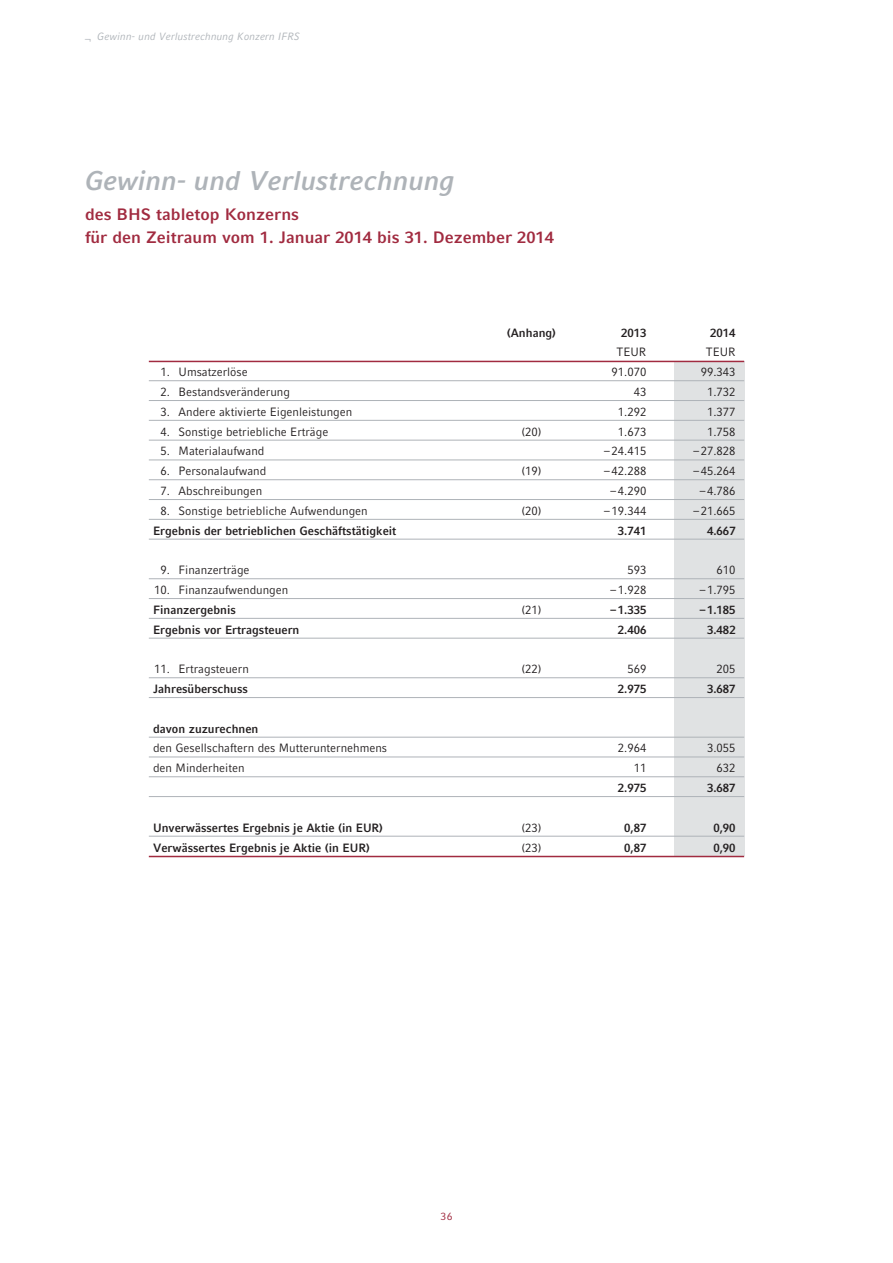
<style>
.page{position:relative;width:893px;height:1263px;background:#fff}
.page>*{position:absolute;margin:0;border:0;box-sizing:border-box;transform-origin:0 0}
.t1{font:italic 700 27px "Compatil Fact LT Com";color:#aeb3b8}
.t2{font:700 16.5px/22.5px "Compatil Fact LT Com";color:#a12b40}
.t3{font:12px "Compatil Fact LT Com";color:#231f20;scale:.95 1}
.t4{font:700 12px "Compatil Fact LT Com";color:#231f20;scale:.95 1}
.t5{font:italic 10.5px "Compatil Fact LT Com";color:#aeb3b8}
.t6{font:10.5px "Compatil Fact LT Com";color:#a12b40}
</style>
<div class="page">
<div style="left:674px;top:361px;width:70px;height:495px;background:#e0e2e3"></div>
<hr style="left:149px;top:361px;width:595px;height:1px;background:#a12b40">
<hr style="left:149px;top:380px;width:595px;height:1px;background:#aeb3b8">
<hr style="left:149px;top:400px;width:595px;height:1px;background:#aeb3b8">
<hr style="left:149px;top:420px;width:595px;height:1px;background:#aeb3b8">
<hr style="left:149px;top:440px;width:595px;height:1px;background:#aeb3b8">
<hr style="left:149px;top:460px;width:595px;height:1px;background:#aeb3b8">
<hr style="left:149px;top:479px;width:595px;height:1px;background:#aeb3b8">
<hr style="left:149px;top:499px;width:595px;height:1px;background:#aeb3b8">
<hr style="left:149px;top:519px;width:595px;height:1px;background:#aeb3b8">
<hr style="left:149px;top:539px;width:595px;height:1px;background:#aeb3b8">
<hr style="left:149px;top:578px;width:595px;height:1px;background:#aeb3b8">
<hr style="left:149px;top:598px;width:595px;height:1px;background:#aeb3b8">
<hr style="left:149px;top:618px;width:595px;height:1px;background:#aeb3b8">
<hr style="left:149px;top:638px;width:595px;height:1px;background:#aeb3b8">
<hr style="left:149px;top:677px;width:595px;height:1px;background:#aeb3b8">
<hr style="left:149px;top:697px;width:595px;height:1px;background:#aeb3b8">
<hr style="left:149px;top:737px;width:595px;height:1px;background:#aeb3b8">
<hr style="left:149px;top:757px;width:595px;height:1px;background:#aeb3b8">
<hr style="left:149px;top:776px;width:595px;height:1px;background:#aeb3b8">
<hr style="left:149px;top:796px;width:595px;height:1px;background:#aeb3b8">
<hr style="left:149px;top:836px;width:595px;height:1px;background:#aeb3b8">
<hr style="left:149px;top:856px;width:595px;height:1px;background:#a12b40">
<p class="t5" style="left:85px;top:32px;width:216px">¬ Gewinn- und Verlustrechnung Konzern IFRS</p>
<h1 class="t1" style="left:85px;top:171px;width:372px">Gewinn- und Verlustrechnung</h1>
<h2 class="t2" style="left:85px;top:205px;width:470px">des BHS tabletop Konzerns<br>für den Zeitraum vom 1. Januar 2014 bis 31. Dezember 2014</h2>
<p class="t4" style="left:507px;top:328px;width:53px">(Anhang)</p>
<p class="t4" style="left:621px;top:328px;width:28px">2013</p>
<p class="t4" style="left:710px;top:328px;width:28px">2014</p>
<p class="t3" style="left:616px;top:348px;width:33px">TEUR</p>
<p class="t3" style="left:706px;top:348px;width:33px">TEUR</p>
<p class="t3" style="left:161px;top:368px;width:93px">1. Umsatzerlöse</p>
<p class="t3" style="left:611px;top:368px;width:38px">91.070</p>
<p class="t3" style="left:701px;top:368px;width:38px">99.343</p>
<p class="t3" style="left:161px;top:388px;width:138px">2. Bestandsveränderung</p>
<p class="t3" style="left:634px;top:388px;width:15px">43</p>
<p class="t3" style="left:707px;top:388px;width:32px">1.732</p>
<p class="t3" style="left:161px;top:407px;width:203px">3. Andere aktivierte Eigenleistungen</p>
<p class="t3" style="left:618px;top:407px;width:32px">1.292</p>
<p class="t3" style="left:707px;top:407px;width:32px">1.377</p>
<p class="t3" style="left:161px;top:427px;width:178px">4. Sonstige betriebliche Erträge</p>
<p class="t3" style="left:521px;top:427px;width:23px">(20)</p>
<p class="t3" style="left:618px;top:427px;width:32px">1.673</p>
<p class="t3" style="left:707px;top:427px;width:32px">1.758</p>
<p class="t3" style="left:161px;top:447px;width:111px">5. Materialaufwand</p>
<p class="t3" style="left:604px;top:447px;width:46px">– 24.415</p>
<p class="t3" style="left:693px;top:447px;width:46px">– 27.828</p>
<p class="t3" style="left:161px;top:467px;width:113px">6. Personalaufwand</p>
<p class="t3" style="left:521px;top:467px;width:23px">(19)</p>
<p class="t3" style="left:604px;top:467px;width:46px">– 42.288</p>
<p class="t3" style="left:693px;top:467px;width:46px">– 45.264</p>
<p class="t3" style="left:161px;top:487px;width:109px">7. Abschreibungen</p>
<p class="t3" style="left:610px;top:487px;width:39px">– 4.290</p>
<p class="t3" style="left:700px;top:487px;width:39px">– 4.786</p>
<p class="t3" style="left:161px;top:506px;width:220px">8. Sonstige betriebliche Aufwendungen</p>
<p class="t3" style="left:521px;top:506px;width:23px">(20)</p>
<p class="t3" style="left:604px;top:506px;width:46px">– 19.344</p>
<p class="t3" style="left:693px;top:506px;width:46px">– 21.665</p>
<p class="t4" style="left:153px;top:526px;width:258px">Ergebnis der betrieblichen Geschäftstätigkeit</p>
<p class="t4" style="left:618px;top:526px;width:32px">3.741</p>
<p class="t4" style="left:707px;top:526px;width:32px">4.667</p>
<p class="t3" style="left:161px;top:566px;width:95px">9. Finanzerträge</p>
<p class="t3" style="left:627px;top:566px;width:22px">593</p>
<p class="t3" style="left:717px;top:566px;width:22px">610</p>
<p class="t3" style="left:154px;top:586px;width:143px">10. Finanzaufwendungen</p>
<p class="t3" style="left:610px;top:586px;width:39px">– 1.928</p>
<p class="t3" style="left:700px;top:586px;width:39px">– 1.795</p>
<p class="t4" style="left:153px;top:605px;width:89px">Finanzergebnis</p>
<p class="t3" style="left:521px;top:605px;width:23px">(21)</p>
<p class="t4" style="left:611px;top:605px;width:39px">– 1.335</p>
<p class="t4" style="left:700px;top:605px;width:39px">– 1.185</p>
<p class="t4" style="left:153px;top:625px;width:156px">Ergebnis vor Ertragsteuern</p>
<p class="t4" style="left:618px;top:625px;width:32px">2.406</p>
<p class="t4" style="left:707px;top:625px;width:32px">3.482</p>
<p class="t3" style="left:154px;top:665px;width:101px">11. Ertragsteuern</p>
<p class="t3" style="left:521px;top:665px;width:23px">(22)</p>
<p class="t3" style="left:627px;top:665px;width:22px">569</p>
<p class="t3" style="left:717px;top:665px;width:22px">205</p>
<p class="t4" style="left:153px;top:685px;width:101px">Jahresüberschuss</p>
<p class="t4" style="left:618px;top:685px;width:32px">2.975</p>
<p class="t4" style="left:707px;top:685px;width:32px">3.687</p>
<p class="t4" style="left:153px;top:724px;width:112px">davon zuzurechnen</p>
<p class="t3" style="left:153px;top:744px;width:248px">den Gesellschaftern des Mutterunternehmens</p>
<p class="t3" style="left:618px;top:744px;width:32px">2.964</p>
<p class="t3" style="left:707px;top:744px;width:32px">3.055</p>
<p class="t3" style="left:153px;top:764px;width:98px">den Minderheiten</p>
<p class="t3" style="left:634px;top:764px;width:15px">11</p>
<p class="t3" style="left:717px;top:764px;width:22px">632</p>
<p class="t4" style="left:618px;top:784px;width:32px">2.975</p>
<p class="t4" style="left:707px;top:784px;width:32px">3.687</p>
<p class="t4" style="left:153px;top:823px;width:244px">Unverwässertes Ergebnis je Aktie (in EUR)</p>
<p class="t3" style="left:521px;top:823px;width:23px">(23)</p>
<p class="t4" style="left:624px;top:823px;width:25px">0,87</p>
<p class="t4" style="left:713px;top:823px;width:25px">0,90</p>
<p class="t4" style="left:153px;top:843px;width:230px">Verwässertes Ergebnis je Aktie (in EUR)</p>
<p class="t3" style="left:521px;top:843px;width:23px">(23)</p>
<p class="t4" style="left:624px;top:843px;width:25px">0,87</p>
<p class="t4" style="left:713px;top:843px;width:25px">0,90</p>
<p class="t6" style="left:440px;top:1212px;width:14px">36</p>
</div>
